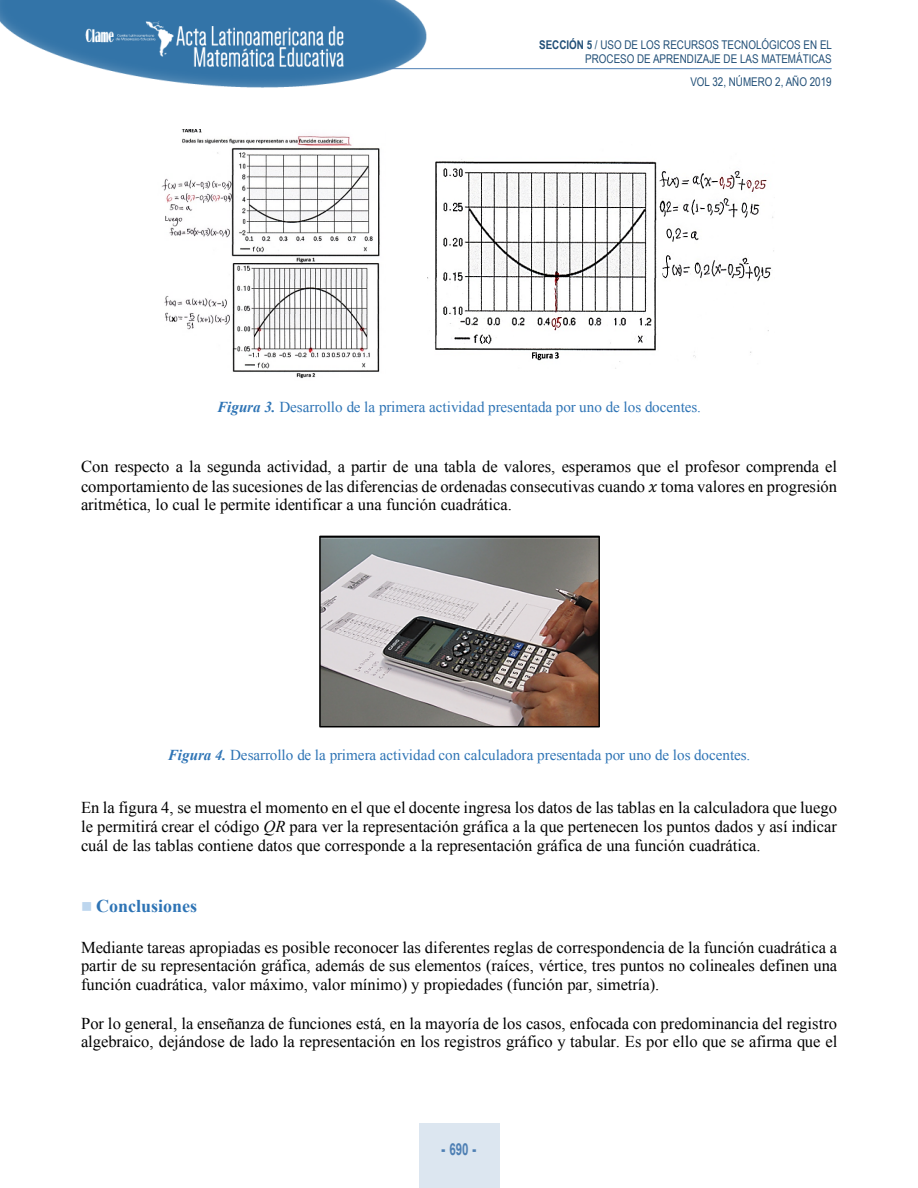
<style>
.page{position:relative;width:918px;height:1188px;background:#fff}
.page>*{position:absolute;margin:0;border:0;box-sizing:border-box;transform-origin:0 0}
.t1{font:700 18px "Times New Roman";color:#2e74b5}
.t2{font:16.5px/18.9px "Times New Roman";color:#000;text-align:justify}
.t3{font:700 16.5px "Arial";color:#4f80b4;scale:.7 1}
.t4{font:15.15px "Times New Roman";color:#2e74b5}
.t5{font:12px/14.4px "Arial Narrow";color:#214f77;text-align:right}
.s1{font-weight:700}
.s2{font-weight:700;font-style:italic}
.s3{font-style:italic}
.s4{color:#bdd6ee}
.s5{font-weight:900}
</style>
<div class="page">
<img style="left:0;top:0;width:435px;height:88px">
<hr style="left:389px;top:68px;width:443px;height:1px;background:#4f80b4">
<div style="left:419px;top:1123px;width:80px;height:65px;background:#dce6f0"></div>
<img style="left:161px;top:129px;width:219px;height:250px">
<img style="left:427px;top:159px;width:347px;height:210px">
<img style="left:322px;top:539px;width:275px;height:185px">
<div style="left:319px;top:536px;width:281px;height:191px;border:2px solid #000"></div>
<p class="t5" style="left:539px;top:37px;width:294px"><span class="s1">SECCIÓN 5</span> / USO DE LOS RECURSOS TECNOLÓGICOS EN EL<br>PROCESO DE APRENDIZAJE DE LAS MATEMÁTICAS</p>
<p class="t5" style="left:690px;top:75px;width:143px">VOL 32, NÚMERO 2, AÑO 2019</p>
<p class="t4" style="left:217px;top:399px;width:486px"><span class="s2">Figura 3.</span> Desarrollo de la primera actividad presentada por uno de los docentes.</p>
<p class="t2" style="left:81px;top:457px;width:758px">Con respecto a la segunda actividad, a partir de una tabla de valores, esperamos que el profesor comprenda el comportamiento de las sucesiones de las diferencias de ordenadas consecutivas cuando toma valores en progresión aritmética, lo cual le permite identificar a una función cuadrática.</p>
<p class="t4" style="left:168px;top:746px;width:584px"><span class="s2">Figura 4.</span> Desarrollo de la primera actividad con calculadora presentada por uno de los docentes.</p>
<p class="t2" style="left:81px;top:798px;width:757px">En la figura 4, se muestra el momento en el que el docente ingresa los datos de las tablas en la calculadora que luego le permitirá crear el código <span class="s3">QR</span> para ver la representación gráfica a la que pertenecen los puntos dados y así indicar cuál de las tablas contiene datos que corresponde a la representación gráfica de una función cuadrática.</p>
<p class="t1" style="left:81px;top:896px;width:118px"><span class="s4">■</span> Conclusiones</p>
<p class="t2" style="left:81px;top:938px;width:758px">Mediante tareas apropiadas es posible reconocer las diferentes reglas de correspondencia de la función cuadrática a partir de su representación gráfica, además de sus elementos (raíces, vértice, tres puntos no colineales definen una función cuadrática, valor máximo, valor mínimo) y propiedades (función par, simetría).</p>
<p class="t2" style="left:81px;top:1014px;width:758px">Por lo general, la enseñanza de funciones está, en la mayoría de los casos, enfocada con predominancia del registro algebraico, dejándose de lado la representación en los registros gráfico y tabular. Es por ello que se afirma que el</p>
<p class="t3" style="left:442px;top:1140px;width:51px"><span class="s5">-</span> 690 <span class="s5">-</span></p>
</div>
